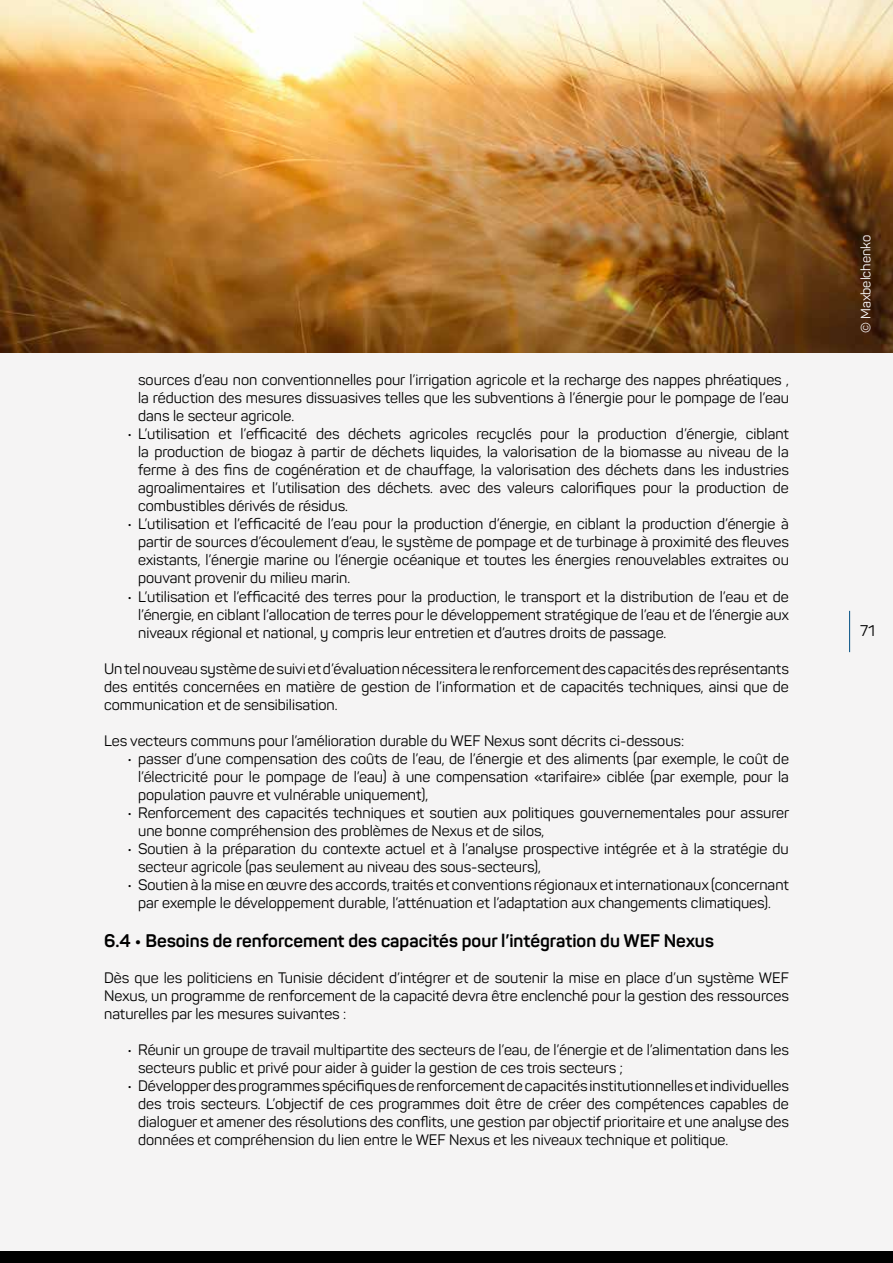
<style>
.page{position:relative;width:893px;height:1263px;background:#f5f4f4}
.page>*{position:absolute;margin:0;border:0;box-sizing:border-box;transform-origin:0 0}
.t1{font:700 18px "Panton";color:#000}
.t2{font:15.3px "Panton";color:#000}
.t3{font:15px/18px "Panton";color:#000;text-align:justify}
.t4{font:13.5px "Panton";color:#fff}
</style>
<div class="page">
<hr style="left:849px;top:611px;width:1px;height:41px;background:#004d82">
<img style="left:0;top:0;width:893px;height:353px">
<div style="left:0;top:1252px;width:893px;height:11px;background:#000"></div>
<p class="t3" style="left:138px;top:371px;width:652px">sources d’eau non conventionnelles pour l’irrigation agricole et la recharge des nappes phréatiques , la réduction des mesures dissuasives telles que les subventions à l’énergie pour le pompage de l’eau dans le secteur agricole.</p>
<p class="t3" style="left:138px;top:425px;width:652px;text-indent:-11px">• L’utilisation et l’efficacité des déchets agricoles recyclés pour la production d’énergie, ciblant la production de biogaz à partir de déchets liquides, la valorisation de la biomasse au niveau de la ferme à des fins de cogénération et de chauffage, la valorisation des déchets dans les industries agroalimentaires et l’utilisation des déchets. avec des valeurs calorifiques pour la production de combustibles dérivés de résidus.</p>
<p class="t3" style="left:138px;top:515px;width:652px;text-indent:-11px">• L’utilisation et l’efficacité de l’eau pour la production d’énergie, en ciblant la production d’énergie à partir de sources d’écoulement d’eau, le système de pompage et de turbinage à proximité des fleuves existants, l’énergie marine ou l’énergie océanique et toutes les énergies renouvelables extraites ou pouvant provenir du milieu marin.</p>
<p class="t3" style="left:138px;top:587px;width:652px;text-indent:-11px">• L’utilisation et l’efficacité des terres pour la production, le transport et la distribution de l’eau et de l’énergie, en ciblant l’allocation de terres pour le développement stratégique de l’eau et de l’énergie aux niveaux régional et national, y compris leur entretien et d’autres droits de passage.</p>
<p class="t3" style="left:104px;top:659px;width:686px">Un tel nouveau système de suivi et d’évaluation nécessitera le renforcement des capacités des représentants des entités concernées en matière de gestion de l’information et de capacités techniques, ainsi que de communication et de sensibilisation.</p>
<p class="t3" style="left:104px;top:731px;width:582px">Les vecteurs communs pour l’amélioration durable du WEF Nexus sont décrits ci-dessous:</p>
<p class="t3" style="left:138px;top:749px;width:652px;text-indent:-11px">• passer d’une compensation des coûts de l’eau, de l’énergie et des aliments (par exemple, le coût de l’électricité pour le pompage de l’eau) à une compensation «tarifaire» ciblée (par exemple, pour la population pauvre et vulnérable uniquement),</p>
<p class="t3" style="left:138px;top:803px;width:652px;text-indent:-11px">• Renforcement des capacités techniques et soutien aux politiques gouvernementales pour assurer une bonne compréhension des problèmes de Nexus et de silos,</p>
<p class="t3" style="left:138px;top:839px;width:652px;text-indent:-11px">• Soutien à la préparation du contexte actuel et à l’analyse prospective intégrée et à la stratégie du secteur agricole (pas seulement au niveau des sous-secteurs),</p>
<p class="t3" style="left:128px;top:875px;width:663px;text-align:center">• Soutien à la mise en œuvre des accords, traités et conventions régionaux et internationaux (concernant par exemple le développement durable, l’atténuation et l’adaptation aux changements climatiques).</p>
<p class="t1" style="left:104px;top:930px;width:611px">6.4 • Besoins de renforcement des capacités pour l’intégration du WEF Nexus</p>
<p class="t3" style="left:104px;top:969px;width:686px">Dès que les politiciens en Tunisie décident d’intégrer et de soutenir la mise en place d’un système WEF Nexus, un programme de renforcement de la capacité devra être enclenché pour la gestion des ressources naturelles par les mesures suivantes :</p>
<p class="t3" style="left:138px;top:1041px;width:652px;text-indent:-11px">• Réunir un groupe de travail multipartite des secteurs de l’eau, de l’énergie et de l’alimentation dans les secteurs public et privé pour aider à guider la gestion de ces trois secteurs ;</p>
<p class="t3" style="left:138px;top:1077px;width:652px;text-indent:-11px">• Développer des programmes spécifiques de renforcement de capacités institutionnelles et individuelles des trois secteurs. L’objectif de ces programmes doit être de créer des compétences capables de dialoguer et amener des résolutions des conflits, une gestion par objectif prioritaire et une analyse des données et compréhension du lien entre le WEF Nexus et les niveaux technique et politique.</p>
<p class="t4" style="left:857px;top:333px;width:100px;rotate:-90deg">© Maxbelchenko</p>
<p class="t2" style="left:860px;top:621px;width:16px">71</p>
</div>
